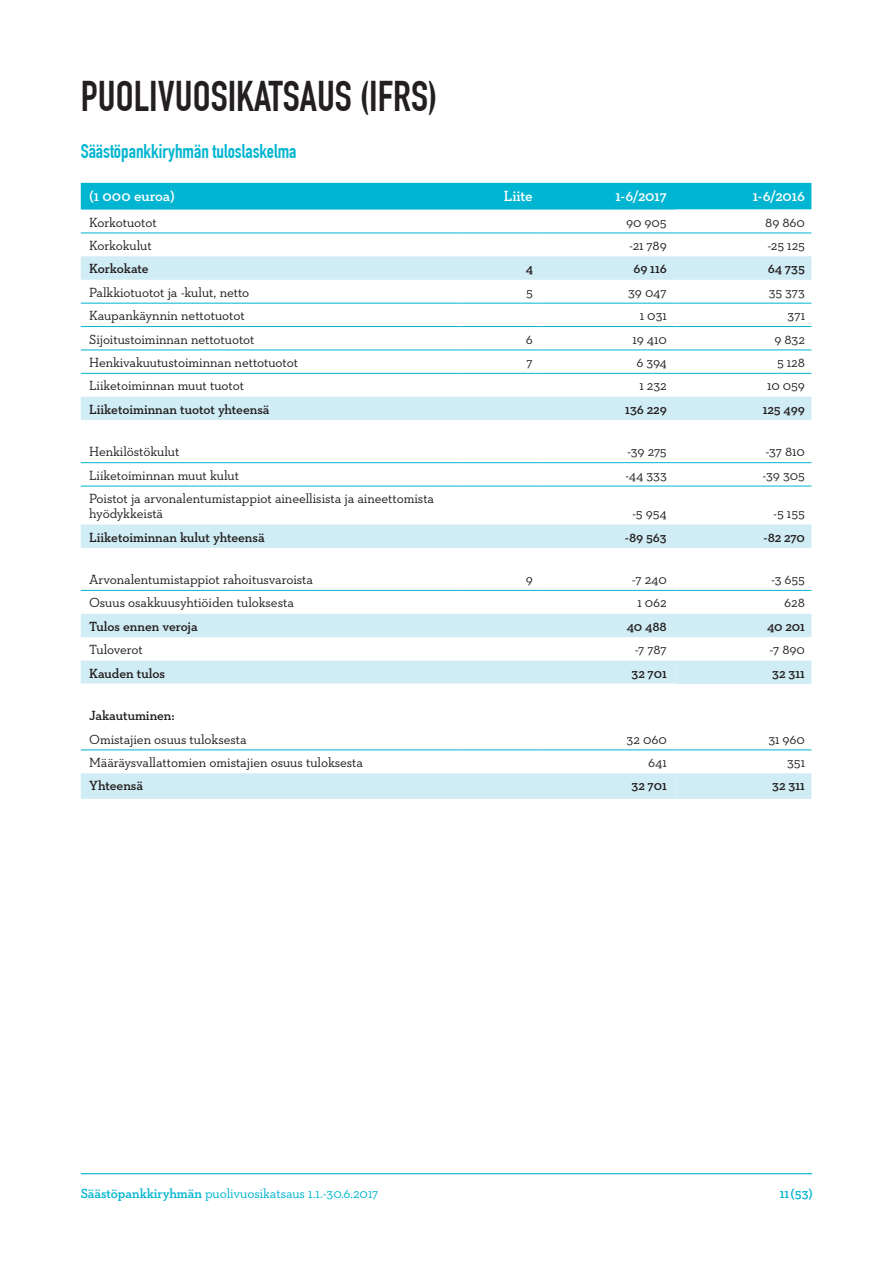
<style>
.page{position:relative;width:893px;height:1263px;background:#fff}
.page>*{position:absolute;margin:0;border:0;box-sizing:border-box;transform-origin:0 0}
.t1{font:700 42px "DIN Condensed";color:#231f20}
.t2{font:700 19.5px "DIN Condensed";color:#00b5d1}
.t3{font:600 15px "Neutraface Slab Text";letter-spacing:-.005em;color:#fff}
.t4{font:13.5px/15px "Neutraface Slab Text";letter-spacing:-.005em;color:#231f20}
.t5{font:600 13.5px "Neutraface Slab Text";letter-spacing:-.005em;color:#231f20}
.t6{font:13.5px "Neutraface Slab Text";letter-spacing:-.005em;color:#00b5d1}
.t7{font:600 13.5px "Neutraface Slab Text";color:#00b5d1}
.s1{font-weight:600}
</style>
<div class="page">
<hr style="left:81px;top:1173px;width:731px;height:1px;background:#00b5d1">
<div style="left:81px;top:183px;width:730px;height:27px;background:#00b5d1"></div>
<svg style="left:81px;top:256px;width:730px;height:543px"></svg>
<svg style="left:675px;top:661px;width:136px;height:138px"></svg>
<hr style="left:81px;top:233px;width:380px;height:1px;background:#00b5d1">
<hr style="left:461px;top:233px;width:78px;height:1px;background:#00b5d1">
<hr style="left:539px;top:233px;width:136px;height:1px;background:#00b5d1">
<hr style="left:81px;top:303px;width:380px;height:1px;background:#00b5d1">
<hr style="left:461px;top:303px;width:78px;height:1px;background:#00b5d1">
<hr style="left:81px;top:326px;width:380px;height:1px;background:#00b5d1">
<hr style="left:461px;top:326px;width:78px;height:1px;background:#00b5d1">
<hr style="left:81px;top:350px;width:380px;height:1px;background:#00b5d1">
<hr style="left:461px;top:350px;width:78px;height:1px;background:#00b5d1">
<hr style="left:81px;top:373px;width:380px;height:1px;background:#00b5d1">
<hr style="left:461px;top:373px;width:78px;height:1px;background:#00b5d1">
<hr style="left:81px;top:462px;width:380px;height:1px;background:#00b5d1">
<hr style="left:461px;top:462px;width:78px;height:1px;background:#00b5d1">
<hr style="left:539px;top:462px;width:136px;height:1px;background:#00b5d1">
<hr style="left:81px;top:486px;width:380px;height:1px;background:#00b5d1">
<hr style="left:461px;top:486px;width:78px;height:1px;background:#00b5d1">
<hr style="left:539px;top:486px;width:136px;height:1px;background:#00b5d1">
<hr style="left:81px;top:590px;width:380px;height:1px;background:#00b5d1">
<hr style="left:461px;top:590px;width:78px;height:1px;background:#00b5d1">
<hr style="left:539px;top:590px;width:136px;height:1px;background:#00b5d1">
<hr style="left:81px;top:749px;width:380px;height:1px;background:#00b5d1">
<hr style="left:461px;top:749px;width:78px;height:1px;background:#00b5d1">
<hr style="left:539px;top:749px;width:136px;height:1px;background:#00b5d1">
<hr style="left:81px;top:684px;width:380px;height:1px;background:#fff">
<hr style="left:461px;top:684px;width:78px;height:1px;background:#fff">
<hr style="left:539px;top:684px;width:136px;height:1px;background:#fff">
<hr style="left:539px;top:303px;width:136px;height:1px;background:#00b5d1">
<hr style="left:675px;top:303px;width:136px;height:1px;background:#00b5d1">
<hr style="left:539px;top:326px;width:136px;height:1px;background:#00b5d1">
<hr style="left:675px;top:326px;width:136px;height:1px;background:#00b5d1">
<hr style="left:539px;top:350px;width:136px;height:1px;background:#00b5d1">
<hr style="left:675px;top:350px;width:136px;height:1px;background:#00b5d1">
<hr style="left:539px;top:373px;width:136px;height:1px;background:#00b5d1">
<hr style="left:675px;top:373px;width:136px;height:1px;background:#00b5d1">
<hr style="left:675px;top:233px;width:136px;height:1px;background:#00b5d1">
<hr style="left:675px;top:462px;width:136px;height:1px;background:#00b5d1">
<hr style="left:675px;top:486px;width:136px;height:1px;background:#00b5d1">
<hr style="left:675px;top:590px;width:136px;height:1px;background:#00b5d1">
<hr style="left:675px;top:749px;width:136px;height:1px;background:#00b5d1">
<h1 class="t1" style="left:81px;top:71px;width:358px">PUOLIVUOSIKATSAUS (IFRS)</h1>
<h2 class="t2" style="left:81px;top:140px;width:217px">Säästöpankkiryhmän tuloslaskelma</h2>
<p class="t3" style="left:89px;top:187px;width:87px">(1 000 euroa)</p>
<p class="t3" style="left:504px;top:187px;width:30px">Liite</p>
<p class="t3" style="left:616px;top:187px;width:53px">1-6/2017</p>
<p class="t3" style="left:753px;top:187px;width:54px">1-6/2016</p>
<p class="t4" style="left:89px;top:214px;width:69px">Korkotuotot</p>
<p class="t4" style="left:626px;top:214px;width:42px">90 905</p>
<p class="t4" style="left:765px;top:214px;width:41px">89 860</p>
<p class="t4" style="left:89px;top:238px;width:64px">Korkokulut</p>
<p class="t4" style="left:629px;top:238px;width:39px">-21 789</p>
<p class="t4" style="left:767px;top:238px;width:39px">-25 125</p>
<p class="t5" style="left:89px;top:260px;width:61px">Korkokate</p>
<p class="t5" style="left:526px;top:260px;width:9px">4</p>
<p class="t5" style="left:633px;top:260px;width:35px">69 116</p>
<p class="t5" style="left:768px;top:260px;width:39px">64 735</p>
<p class="t4" style="left:89px;top:284px;width:161px">Palkkiotuotot ja -kulut, netto</p>
<p class="t4" style="left:526px;top:284px;width:8px">5</p>
<p class="t4" style="left:628px;top:284px;width:40px">39 047</p>
<p class="t4" style="left:769px;top:284px;width:38px">35 373</p>
<p class="t4" style="left:89px;top:308px;width:157px">Kaupankäynnin nettotuotot</p>
<p class="t4" style="left:640px;top:308px;width:28px">1 031</p>
<p class="t4" style="left:788px;top:308px;width:19px">371</p>
<p class="t4" style="left:89px;top:331px;width:167px">Sijoitustoiminnan nettotuotot</p>
<p class="t4" style="left:526px;top:331px;width:9px">6</p>
<p class="t4" style="left:632px;top:331px;width:36px">19 410</p>
<p class="t4" style="left:774px;top:331px;width:32px">9 832</p>
<p class="t4" style="left:89px;top:355px;width:210px">Henkivakuutustoiminnan nettotuotot</p>
<p class="t4" style="left:527px;top:355px;width:8px">7</p>
<p class="t4" style="left:636px;top:355px;width:32px">6 394</p>
<p class="t4" style="left:777px;top:355px;width:30px">5 128</p>
<p class="t4" style="left:89px;top:378px;width:156px">Liiketoiminnan muut tuotot</p>
<p class="t4" style="left:639px;top:378px;width:29px">1 232</p>
<p class="t4" style="left:767px;top:378px;width:39px">10 059</p>
<p class="t5" style="left:89px;top:401px;width:182px">Liiketoiminnan tuotot yhteensä</p>
<p class="t5" style="left:625px;top:401px;width:43px">136 229</p>
<p class="t5" style="left:763px;top:401px;width:44px">125 499</p>
<p class="t4" style="left:89px;top:444px;width:92px">Henkilöstökulut</p>
<p class="t4" style="left:627px;top:444px;width:41px">-39 275</p>
<p class="t4" style="left:765px;top:444px;width:41px">-37 810</p>
<p class="t4" style="left:89px;top:467px;width:151px">Liiketoiminnan muut kulut</p>
<p class="t4" style="left:625px;top:467px;width:43px">-44 333</p>
<p class="t4" style="left:763px;top:467px;width:44px">-39 305</p>
<p class="t4" style="left:89px;top:491px;width:346px">Poistot ja arvonalentumistappiot aineellisista ja aineettomista hyödykkeistä</p>
<p class="t4" style="left:632px;top:506px;width:36px">-5 954</p>
<p class="t4" style="left:773px;top:506px;width:33px">-5 155</p>
<p class="t5" style="left:89px;top:528px;width:177px">Liiketoiminnan kulut yhteensä</p>
<p class="t5" style="left:625px;top:528px;width:43px">-89 563</p>
<p class="t5" style="left:763px;top:528px;width:43px">-82 270</p>
<p class="t4" style="left:89px;top:572px;width:225px">Arvonalentumistappiot rahoitusvaroista</p>
<p class="t4" style="left:526px;top:572px;width:9px">9</p>
<p class="t4" style="left:632px;top:572px;width:36px">-7 240</p>
<p class="t4" style="left:771px;top:572px;width:36px">-3 655</p>
<p class="t4" style="left:89px;top:595px;width:206px">Osuus osakkuusyhtiöiden tuloksesta</p>
<p class="t4" style="left:637px;top:595px;width:31px">1 062</p>
<p class="t4" style="left:784px;top:595px;width:22px">628</p>
<p class="t5" style="left:89px;top:618px;width:110px">Tulos ennen veroja</p>
<p class="t5" style="left:627px;top:618px;width:42px">40 488</p>
<p class="t5" style="left:767px;top:618px;width:39px">40 201</p>
<p class="t4" style="left:89px;top:642px;width:55px">Tuloverot</p>
<p class="t4" style="left:635px;top:642px;width:33px">-7 787</p>
<p class="t4" style="left:770px;top:642px;width:37px">-7 890</p>
<p class="t5" style="left:89px;top:665px;width:77px">Kauden tulos</p>
<p class="t5" style="left:631px;top:665px;width:37px">32 701</p>
<p class="t5" style="left:772px;top:665px;width:34px">32 311</p>
<p class="t5" style="left:89px;top:707px;width:87px">Jakautuminen:</p>
<p class="t4" style="left:89px;top:731px;width:159px">Omistajien osuus tuloksesta</p>
<p class="t4" style="left:627px;top:731px;width:42px">32 060</p>
<p class="t4" style="left:768px;top:731px;width:38px">31 960</p>
<p class="t4" style="left:89px;top:755px;width:275px">Määräysvallattomien omistajien osuus tuloksesta</p>
<p class="t4" style="left:648px;top:755px;width:20px">641</p>
<p class="t4" style="left:787px;top:755px;width:20px">351</p>
<p class="t5" style="left:89px;top:777px;width:55px">Yhteensä</p>
<p class="t5" style="left:631px;top:777px;width:37px">32 701</p>
<p class="t5" style="left:772px;top:777px;width:34px">32 311</p>
<p class="t6" style="left:81px;top:1185px;width:299px"><span class="s1">Säästöpankkiryhmän</span> puolivuosikatsaus 1.1.-30.6.2017</p>
<p class="t7" style="left:780px;top:1185px;width:35px">11 (53)</p>
</div>
